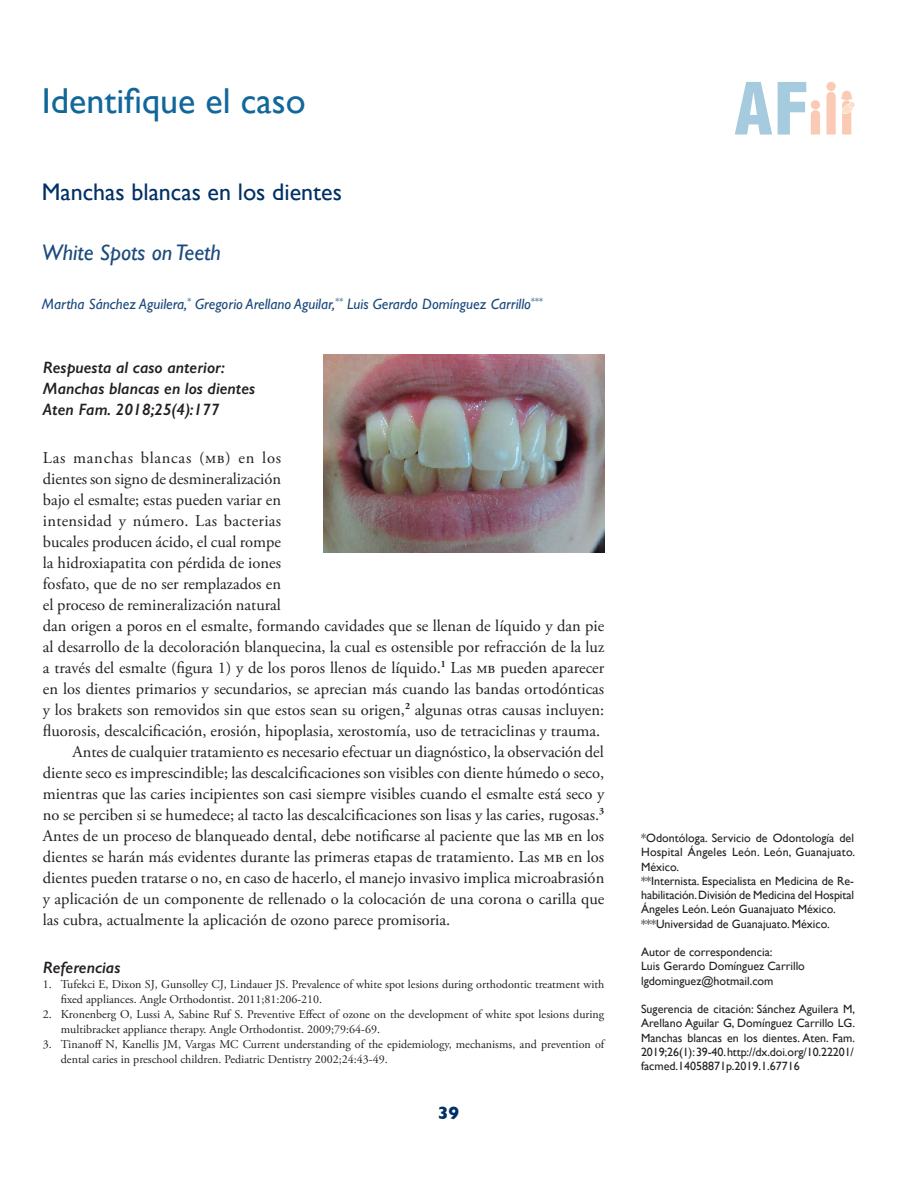
<style>
.page{position:relative;width:918px;height:1188px;background:#fff}
.page>*{position:absolute;margin:0;border:0;box-sizing:border-box;transform-origin:0 0}
.t1{font:36px "Gill Sans";color:#11679a}
.t2{font:24px "Gill Sans";color:#003066}
.t3{font:italic 22.5px "Gill Sans";color:#1b4a7d}
.t4{font:700 18px "Gill Sans";color:#003066}
.t5{font:16.5px "Adobe Garamond Pro";color:#231f20}
.t6{font:italic 600 16.5px/21px "Gill Sans";color:#231f20}
.t7{font:italic 15px "Gill Sans";color:#1b4a7d}
.t8{font:12px/14.2px "Gill Sans";color:#231f20}
.t9{font:12px/15px "Adobe Garamond Pro";color:#231f20}
</style>
<div class="page">
<svg style="left:735px;top:82px;width:37px;height:53px"></svg>
<svg style="left:778px;top:82px;width:42px;height:53px"></svg>
<svg style="left:826px;top:82px;width:10px;height:9px"></svg>
<svg style="left:826px;top:91px;width:29px;height:44px"></svg>
<img style="left:324px;top:355px;width:280px;height:197px">
<h1 class="t1" style="left:42px;top:80px;width:265px">Identifique el caso</h1>
<h2 class="t2" style="left:42px;top:178px;width:302px">Manchas blancas en los dientes</h2>
<h3 class="t3" style="left:42px;top:239px;width:181px">White Spots on Teeth</h3>
<p class="t7" style="left:42px;top:296px;width:502px">Martha Sánchez Aguilera,<sup>*</sup> Gregorio Arellano Aguilar,<sup>**</sup> Luis Gerardo Domínguez Carrillo<sup>***</sup></p>
<p class="t6" style="left:43px;top:356px;width:214px">Respuesta al caso anterior:<br>Manchas blancas en los dientes<br>Aten Fam. 2018;25(4):177</p>
<p class="t5" style="left:43px;top:447px;width:240px">Las manchas blancas (mb) en los</p>
<p class="t5" style="left:43px;top:468px;width:240px">dientes son signo de desmineralización</p>
<p class="t5" style="left:43px;top:489px;width:240px">bajo el esmalte; estas pueden variar en</p>
<p class="t5" style="left:43px;top:510px;width:240px">intensidad y número. Las bacterias</p>
<p class="t5" style="left:43px;top:531px;width:240px">bucales producen ácido, el cual rompe</p>
<p class="t5" style="left:43px;top:552px;width:240px">la hidroxiapatita con pérdida de iones</p>
<p class="t5" style="left:43px;top:573px;width:240px">fosfato, que de no ser remplazados en</p>
<p class="t5" style="left:43px;top:594px;width:240px">el proceso de remineralización natural</p>
<p class="t5" style="left:43px;top:615px;width:563px">dan origen a poros en el esmalte, formando cavidades que se llenan de líquido y dan pie</p>
<p class="t5" style="left:43px;top:636px;width:563px">al desarrollo de la decoloración blanquecina, la cual es ostensible por refracción de la luz</p>
<p class="t5" style="left:43px;top:657px;width:563px">a través del esmalte (figura 1) y de los poros llenos de líquido.<sup>1</sup> Las mb pueden aparecer</p>
<p class="t5" style="left:43px;top:678px;width:563px">en los dientes primarios y secundarios, se aprecian más cuando las bandas ortodónticas</p>
<p class="t5" style="left:43px;top:699px;width:563px">y los brakets son removidos sin que estos sean su origen,<sup>2</sup> algunas otras causas incluyen:</p>
<p class="t5" style="left:43px;top:720px;width:559px">fluorosis, descalcificación, erosión, hipoplasia, xerostomía, uso de tetraciclinas y trauma.</p>
<p class="t5" style="left:73px;top:741px;width:533px">Antes de cualquier tratamiento es necesario efectuar un diagnóstico, la observación del</p>
<p class="t5" style="left:43px;top:762px;width:563px">diente seco es imprescindible; las descalcificaciones son visibles con diente húmedo o seco,</p>
<p class="t5" style="left:43px;top:783px;width:563px">mientras que las caries incipientes son casi siempre visibles cuando el esmalte está seco y</p>
<p class="t5" style="left:43px;top:804px;width:563px">no se perciben si se humedece; al tacto las descalcificaciones son lisas y las caries, rugosas.<sup>3</sup></p>
<p class="t5" style="left:43px;top:825px;width:563px">Antes de un proceso de blanqueado dental, debe notificarse al paciente que las mb en los</p>
<p class="t5" style="left:43px;top:846px;width:563px">dientes se harán más evidentes durante las primeras etapas de tratamiento. Las mb en los</p>
<p class="t5" style="left:43px;top:867px;width:563px">dientes pueden tratarse o no, en caso de hacerlo, el manejo invasivo implica microabrasión</p>
<p class="t5" style="left:43px;top:888px;width:563px">y aplicación de un componente de rellenado o la colocación de una corona o carilla que</p>
<p class="t5" style="left:43px;top:909px;width:409px">las cubra, actualmente la aplicación de ozono parece promisoria.</p>
<p class="t6" style="left:43px;top:956px;width:79px">Referencias</p>
<p class="t9" style="left:61px;top:977px;width:545px;text-indent:-18px">1. Tufekci E, Dixon SJ, Gunsolley CJ, Lindauer JS. Prevalence of white spot lesions during orthodontic treatment with fixed appliances. Angle Orthodontist. 2011;81:206-210.</p>
<p class="t9" style="left:61px;top:1007px;width:545px;text-indent:-18px">2. Kronenberg O, Lussi A, Sabine Ruf S. Preventive Effect of ozone on the development of white spot lesions during multibracket appliance therapy. Angle Orthodontist. 2009;79:64-69.</p>
<p class="t9" style="left:61px;top:1037px;width:546px;text-indent:-18px">3. Tinanoff N, Kanellis JM, Vargas MC Current understanding of the epidemiology, mechanisms, and prevention of dental caries in preschool children. Pediatric Dentistry 2002;24:43-49.</p>
<p class="t4" style="left:438px;top:1099px;width:23px">39</p>
<p class="t8" style="left:641px;top:831px;width:215px">*Odontóloga. Servicio de Odontología del Hospital Ángeles León. León, Guanajuato.<br>México.<br>**Internista. Especialista en Medicina de Re&shy;habilitación. División de Medicina del Hospital Ángeles León. León Guanajuato México. ***Universidad de Guanajuato. México.</p>
<p class="t8" style="left:641px;top:945px;width:165px">Autor de correspondencia:<br>Luis Gerardo Domínguez Carrillo lgdominguez@hotmail.com</p>
<p class="t8" style="left:641px;top:1002px;width:216px;text-align:justify">Sugerencia de citación: Sánchez Aguilera M, Arellano Aguilar G, Domínguez Carrillo LG.<br>Manchas blancas en los dientes. Aten. Fam.<br>2019;26(1): 39-40. http://dx.doi.org/10.22201/ facmed.14058871p.2019.1.67716</p>
</div>
